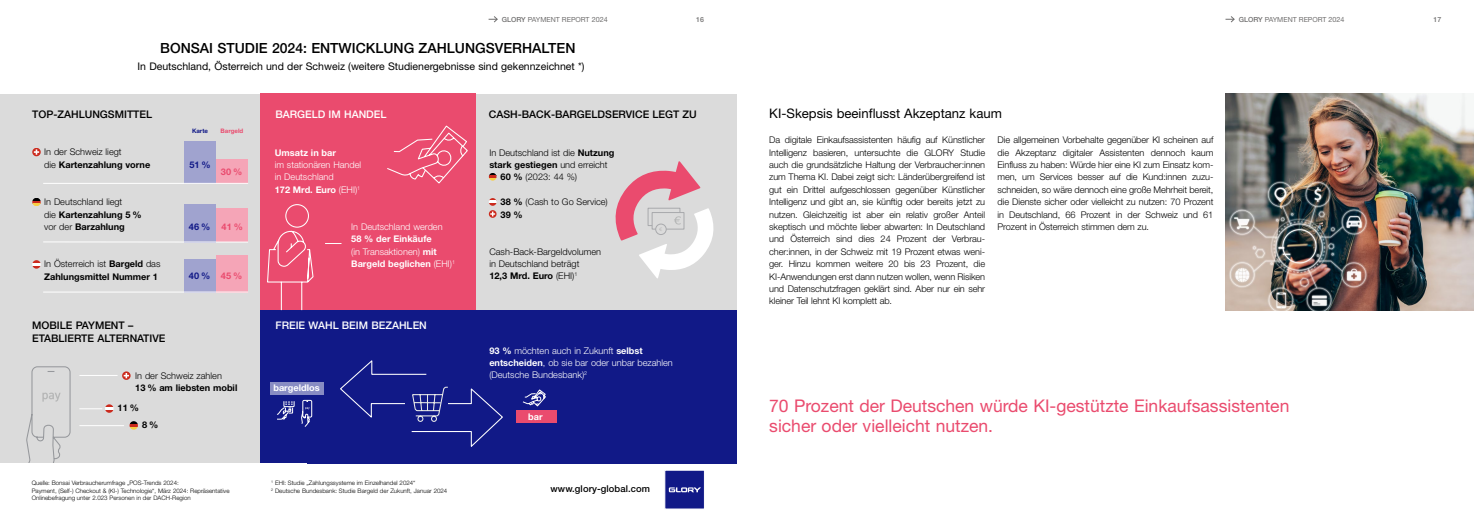
<style>
.page{position:relative;width:1474px;height:521px;background:#fff}
.page>*{position:absolute;margin:0;border:0;box-sizing:border-box;transform-origin:0 0}
.t1{font:17.5px/19.9px "Helvetica Neue LT Std";color:#ea4b6e}
.t2{font:500 14px "Helvetica Neue LT Std";color:#000}
.t3{font:13.12px "Helvetica Neue LT Std";color:#000}
.t4{font:500 10.5px/12.4px "Helvetica Neue LT Std";color:#000}
.t5{font:10.5px "Helvetica Neue LT Std";color:#000}
.t6{font:500 10.5px "Helvetica Neue LT Std";color:#fff}
.t7{font:500 9.45px "Helvetica Neue LT Std";letter-spacing:.01em;color:#000}
.t8{font:300 9.19px/12.4px "Helvetica Neue LT Std";color:#000}
.t9{font:300 9.19px/12.4px "Helvetica Neue LT Std";color:#fff}
.t10{font:700 9.19px/12.4px "Helvetica Neue LT Std";color:#000}
.t11{font:700 9.19px/12.4px "Helvetica Neue LT Std";color:#fff}
.t12{font:700 9.19px "Helvetica Neue LT Std";color:#111987}
.t13{font:700 9.19px "Helvetica Neue LT Std";color:#ea4b6e}
.t14{font:7px "Helvetica Neue LT Std";color:#706f6f}
.t15{font:500 7px "Helvetica Neue LT Std";color:#706f6f}
.t16{font:300 6.12px/7.4px "Helvetica Neue LT Std";color:#000}
.t17{font:700 6.12px "Helvetica Neue LT Std";color:#ea4b6e}
.t18{font:700 6.12px "Helvetica Neue LT Std";color:#111987}
.s1{font-weight:500}
.s2{font-size:7.17px}
.s3{font-weight:700}
.s4{font-weight:300}
</style>
<div class="page">
<div style="left:319px;top:94px;width:418px;height:369px;background:#dbdbdb"></div>
<div style="left:0;top:94px;width:325px;height:369px;background:#dbdbdb"></div>
<div style="left:260px;top:310px;width:477px;height:153px;background:#111987"></div>
<img style="left:1225px;top:94px;width:248px;height:216px">
<div style="left:260px;top:94px;width:216px;height:216px;background:#ea4b6e"></div>
<div style="left:664px;top:470px;width:40px;height:39px;background:#111987;border:1px solid #fff"></div>
<svg style="left:669px;top:487px;width:32px;height:5px"></svg>
<div style="left:516px;top:410px;width:40px;height:13px;background:#ea4b6e"></div>
<svg style="left:489px;top:198px;width:7px;height:8px"></svg>
<svg style="left:489px;top:210px;width:7px;height:8px"></svg>
<svg style="left:490px;top:212px;width:5px;height:4px"></svg>
<svg style="left:489px;top:173px;width:7px;height:8px"></svg>
<div style="left:184px;top:259px;width:32px;height:33px;background:#a0a3cf"></div>
<div style="left:184px;top:141px;width:32px;height:43px;background:#a0a3cf"></div>
<div style="left:184px;top:204px;width:32px;height:38px;background:#a0a3cf"></div>
<div style="left:216px;top:159px;width:32px;height:25px;background:#f5a5b7"></div>
<div style="left:216px;top:208px;width:32px;height:34px;background:#f5a5b7"></div>
<div style="left:216px;top:255px;width:32px;height:37px;background:#f5a5b7"></div>
<svg style="left:26px;top:366px;width:45px;height:97px"></svg>
<hr style="left:79px;top:425px;width:45px;height:1px;background:#fff">
<hr style="left:79px;top:375px;width:39px;height:1px;background:#fff">
<svg style="left:325px;top:243px;width:16px;height:1px"></svg>
<svg style="left:340px;top:360px;width:163px;height:87px"></svg>
<hr style="left:43px;top:292px;width:205px;height:1px;background:#fff">
<hr style="left:43px;top:241px;width:205px;height:1px;background:#fff">
<hr style="left:43px;top:183px;width:205px;height:1px;background:#fff">
<div style="left:270px;top:382px;width:53px;height:13px;background:#888cc3"></div>
<svg style="left:32px;top:260px;width:9px;height:9px"></svg>
<svg style="left:79px;top:404px;width:34px;height:9px"></svg>
<svg style="left:32px;top:148px;width:9px;height:8px"></svg>
<svg style="left:34px;top:149px;width:5px;height:6px"></svg>
<svg style="left:122px;top:371px;width:9px;height:9px"></svg>
<svg style="left:124px;top:373px;width:5px;height:5px"></svg>
<svg style="left:32px;top:198px;width:9px;height:8px"></svg>
<svg style="left:129px;top:421px;width:9px;height:9px"></svg>
<svg style="left:615px;top:161px;width:99px;height:117px"></svg>
<svg style="left:387px;top:125px;width:81px;height:59px"></svg>
<svg style="left:522px;top:389px;width:24px;height:17px"></svg>
<svg style="left:267px;top:204px;width:47px;height:107px"></svg>
<svg style="left:277px;top:401px;width:17px;height:19px"></svg>
<svg style="left:301px;top:399px;width:11px;height:28px"></svg>
<svg style="left:488px;top:16px;width:10px;height:7px"></svg>
<svg style="left:1225px;top:16px;width:9px;height:7px"></svg>
<p class="t14" style="left:502px;top:15px;width:107px"><span class="s1">GLORY</span> PAYMENT REPORT <span class="s2">2024</span></p>
<p class="t15" style="left:696px;top:16px;width:9px">16</p>
<p class="t14" style="left:1238px;top:15px;width:107px"><span class="s1">GLORY</span> PAYMENT REPORT <span class="s2">2024</span></p>
<p class="t15" style="left:1433px;top:16px;width:9px">17</p>
<h2 class="t2" style="left:160px;top:39px;width:417px">BONSAI STUDIE 2024: ENTWICKLUNG ZAHLUNGSVERHALTEN</h2>
<p class="t5" style="left:137px;top:60px;width:448px">In Deutschland, Österreich und der Schweiz (weitere Studienergebnisse sind gekennzeichnet *)</p>
<p class="t4" style="left:32px;top:108px;width:121px">TOP-ZAHLUNGSMITTEL</p>
<p class="t6" style="left:275px;top:108px;width:113px">BARGELD IM HANDEL</p>
<p class="t18" style="left:192px;top:127px;width:17px">Karte</p>
<p class="t17" style="left:220px;top:127px;width:24px">Bargeld</p>
<p class="t8" style="left:44px;top:146px;width:108px">In der Schweiz liegt<br>die <span class="s3">Kartenzahlung vorne</span></p>
<p class="t12" style="left:189px;top:159px;width:23px">51%</p>
<p class="t13" style="left:221px;top:166px;width:23px">30%</p>
<p class="t11" style="left:275px;top:146px;width:63px">Umsatz in bar</p>
<p class="t9" style="left:275px;top:158px;width:88px">im stationären Handel in Deutschland<br><span class="s3">172 Mrd. Euro</span> (EHI)<sup>1</sup></p>
<p class="t8" style="left:44px;top:195px;width:99px">In Deutschland liegt<br>die <span class="s3">Kartenzahlung 5 % </span>vor der <span class="s3">Barzahlung</span></p>
<p class="t10" style="left:44px;top:258px;width:118px"><span class="s4">In Österreich ist</span> Bargeld <span class="s4">das<br></span>Zahlungsmittel Nummer 1</p>
<p class="t12" style="left:189px;top:221px;width:23px">46%</p>
<p class="t13" style="left:221px;top:221px;width:23px">41%</p>
<p class="t12" style="left:189px;top:270px;width:23px">40%</p>
<p class="t13" style="left:221px;top:270px;width:23px">45%</p>
<p class="t9" style="left:351px;top:220px;width:93px">In Deutschland werden</p>
<p class="t11" style="left:351px;top:232px;width:105px">58 % der Einkäufe<br><span class="s4">(in Transaktionen)</span> mit<br>Bargeld beglichen <span class="s4">(EHI)</span><sup>1</sup></p>
<p class="t4" style="left:32px;top:319px;width:135px">MOBILE PAYMENT –<br>ETABLIERTE ALTERNATIVE</p>
<p class="t6" style="left:275px;top:319px;width:153px">FREIE WAHL BEIM BEZAHLEN</p>
<p class="t8" style="left:135px;top:369px;width:88px">In der Schweiz zahlen</p>
<p class="t10" style="left:135px;top:381px;width:104px">13 % am liebsten mobil</p>
<p class="t11" style="left:273px;top:381px;width:48px">bargeldlos</p>
<p class="t10" style="left:118px;top:402px;width:23px">11%</p>
<p class="t10" style="left:142px;top:419px;width:18px">8%</p>
<p class="t16" style="left:32px;top:479px;width:199px">Quelle: Bonsai Verbraucherumfrage „POS-Trends 2024:<br>Payment, (Self-) Checkout &amp; (KI-) Technologie“, März 2024: Repräsentative<br>Onlinebefragung unter 2.023 Personen in der DACH-Region</p>
<p class="t16" style="left:271px;top:479px;width:178px"><sup>1</sup> EHI: Studie „Zahlungssysteme im Einzelhandel 2024“<br><sup>2</sup> Deutsche Bundesbank: Studie Bargeld der Zukunft, Januar 2024</p>
<p class="t4" style="left:489px;top:108px;width:209px">CASH-BACK-BARGELDSERVICE LEGT ZU</p>
<p class="t8" style="left:489px;top:146px;width:127px">In Deutschland ist die <span class="s3">Nutzung</span></p>
<p class="t10" style="left:489px;top:158px;width:120px">stark gestiegen <span class="s4">und erreicht</span></p>
<p class="t8" style="left:500px;top:171px;width:78px"><span class="s3">60 %</span> (2023: 44 %)</p>
<p class="t8" style="left:500px;top:196px;width:109px"><span class="s3">38 %</span> (Cash to Go Service)<br><span class="s3">39 %</span></p>
<p class="t8" style="left:489px;top:245px;width:113px">Cash-Back-Bargeldvolumen in Deutschland beträgt<br><span class="s3">12,3 Mrd. Euro</span> (EHI)<sup>1</sup></p>
<p class="t9" style="left:489px;top:344px;width:185px"><span class="s3">93 %</span> möchten auch in Zukunft <span class="s3">selbst entscheiden</span>, ob sie bar oder unbar bezahlen (Deutsche Bundesbank)<sup>2</sup></p>
<p class="t11" style="left:528px;top:410px;width:16px">bar</p>
<p class="t7" style="left:550px;top:483px;width:101px">www.glory-global.com</p>
<h3 class="t3" style="left:769px;top:106px;width:234px">KI-Skepsis beeinflusst Akzeptanz kaum</h3>
<p class="t8" style="left:769px;top:133px;width:217px;text-align:justify">Da digitale Einkaufsassistenten häufig auf Künstlicher Intelligenz basieren, untersuchte die GLORY Studie auch die grundsätzliche Haltung der Verbraucher:innen zum Thema KI. Dabei zeigt sich: Länderübergreifend ist gut ein Drittel aufgeschlossen gegenüber Künstlicher Intelligenz und gibt an, sie künftig oder bereits jetzt zu nutzen. Gleichzeitig ist aber ein relativ großer Anteil skeptisch und möchte lieber abwarten: In Deutschland und Österreich sind dies 24 Prozent der Verbrau&shy;cher:innen, in der Schweiz mit 19 Prozent etwas weni&shy;ger. Hinzu kommen weitere 20 bis 23 Prozent, die KI-Anwendungen erst dann nutzen wollen, wenn Risiken und Datenschutzfragen geklärt sind. Aber nur ein sehr kleiner Teil lehnt KI komplett ab.</p>
<p class="t8" style="left:997px;top:133px;width:217px;text-align:justify">Die allgemeinen Vorbehalte gegenüber KI scheinen auf die Akzeptanz digitaler Assistenten dennoch kaum Einfluss zu haben: Würde hier eine KI zum Einsatz kom&shy;men, um Services besser auf die Kund:innen zuzu&shy;schneiden, so wäre dennoch eine große Mehrheit bereit, die Dienste sicher oder vielleicht zu nutzen: 70 Prozent in Deutschland, 66 Prozent in der Schweiz und 61<br>Prozent in Österreich stimmen dem zu.</p>
<h1 class="t1" style="left:769px;top:396px;width:521px">70 Prozent der Deutschen würde KI-gestützte Einkaufsassistenten sicher oder vielleicht nutzen.</h1>
</div>
